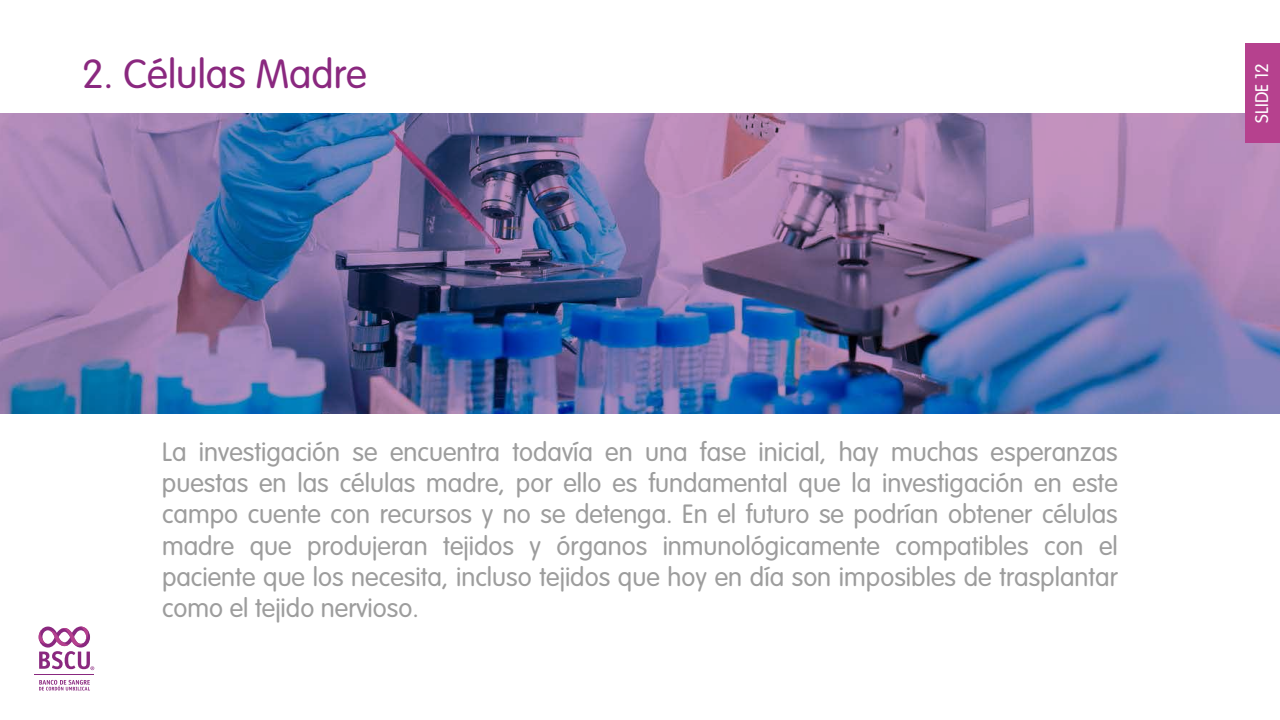
<style>
.page{position:relative;width:1280px;height:720px;background:#fff}
.page>*{position:absolute;margin:0;border:0;box-sizing:border-box;transform-origin:0 0}
.t1{font:300 40px "VAG Rounded Std";color:#8a287f}
.t2{font:300 26px/31.2px "VAG Rounded Std";color:#9d9d9d;text-align:justify}
.t3{font:300 18px "VAG Rounded Std";color:#fff}
</style>
<div class="page">
<img style="left:0;top:113px;width:1280px;height:300px">
<div style="left:1245px;top:43px;width:35px;height:100px;background:#b6418e"></div>
<svg style="left:39px;top:680px;width:51px;height:11px"></svg>
<hr style="left:34px;top:674px;width:60px;height:1px;background:#8a287f">
<svg style="left:39px;top:627px;width:55px;height:43px"></svg>
<h1 class="t1" style="left:82px;top:51px;width:287px">2. Células Madre</h1>
<p class="t3" style="left:1252px;top:123px;width:61px;rotate:-90deg">SLIDE 12</p>
<p class="t2" style="left:162px;top:437px;width:957px">La investigación se encuentra todavía en una fase inicial, hay muchas esperanzas puestas en las células madre, por ello es fundamental que la investigación en este campo cuente con recursos y no se detenga. En el futuro se podrían obtener células madre que produjeran tejidos y órganos inmunológicamente compatibles con el paciente que los necesita, incluso tejidos que hoy en día son imposibles de trasplantar como el tejido nervioso.</p>
</div>
